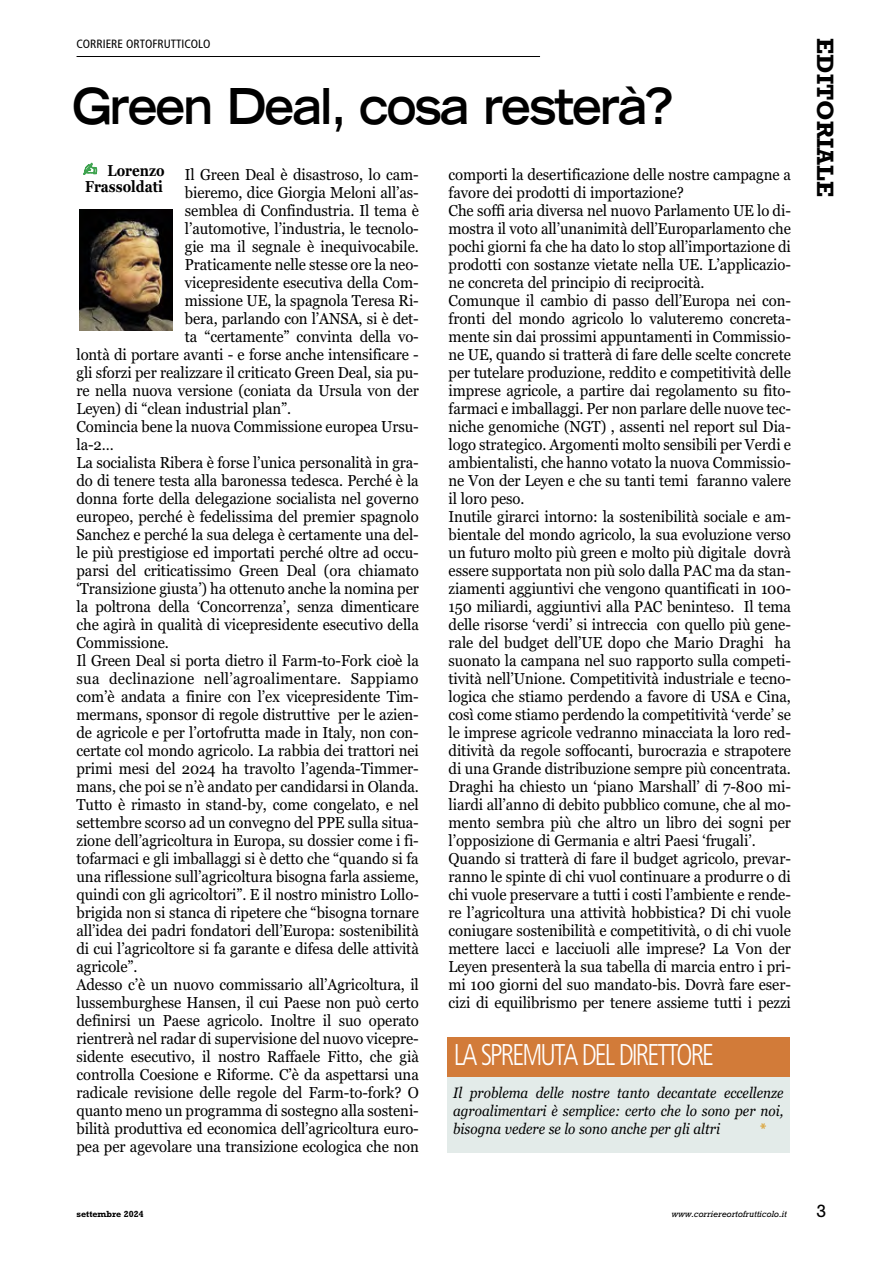
<style>
.page{position:relative;width:893px;height:1263px;background:#fff}
.page>*{position:absolute;margin:0;border:0;box-sizing:border-box;transform-origin:0 0}
.t1{font:700 expanded 49.5px "Trade Gothic LT Std";letter-spacing:-.045em;color:#000;scale:.9 1}
.t2{font:300 condensed 30px "Frutiger LT Std";letter-spacing:-.07em;color:#fff;scale:.9 1}
.t3{font:700 24px "Rockwell Std";color:#000}
.t4{font:18px "Rockwell Std";color:#000}
.t5{font:15.75px/18px "Georgia";letter-spacing:-.005em;color:#000;scale:.94 1}
.t6{font:15.75px "Georgia";letter-spacing:.02em;color:#000;scale:.94 1}
.t7{font:700 15.75px/16.5px "Georgia";color:#000;scale:.85 1}
.t8{font:italic 15px/18px "Georgia";color:#000;text-align:justify;scale:.9 1}
.t9{font:italic 700 15px "Georgia";color:#da9a23;scale:.9 1}
.t10{font:condensed 12px "Frutiger LT Std";color:#000}
.t11{font:italic 9px "Rockwell Std";color:#000}
.t12{font:700 9px "Rockwell Std";color:#000}
.s1{color:#3ea34f}
</style>
<div class="page">
<hr style="left:77px;top:56px;width:463px;height:1px;background:#000">
<img style="left:79px;top:209px;width:94px;height:121px">
<svg style="left:83px;top:162px;width:14px;height:13px"></svg>
<div style="left:447px;top:1068px;width:342px;height:84px;background:#e3ebe9"></div>
<div style="left:447px;top:1037px;width:342px;height:40px;background:#d27b39"></div>
<p class="t10" style="left:77px;top:37px;width:135px">CORRIERE ORTOFRUTTICOLO</p>
<h1 class="t1" style="left:72px;top:74px;width:669px">Green Deal, cosa resterà?</h1>
<p class="t7" style="left:83px;top:161px;width:97px"><span class="s1">✍</span> Lorenzo<br>Frassoldati</p>
<p class="t5" style="left:185px;top:165px;width:251px">Il Green Deal è disastroso, lo cam-</p>
<p class="t5" style="left:185px;top:183px;width:250px">bieremo, dice Giorgia Meloni all’as-</p>
<p class="t5" style="left:185px;top:201px;width:250px">semblea di Confindustria. Il tema è</p>
<p class="t5" style="left:185px;top:219px;width:250px">l’automotive, l’industria, le tecnolo-</p>
<p class="t5" style="left:185px;top:237px;width:250px">gie ma il segnale è inequivocabile.</p>
<p class="t5" style="left:185px;top:255px;width:250px">Praticamente nelle stesse ore la neo-</p>
<p class="t5" style="left:185px;top:273px;width:250px">vicepresidente esecutiva della Com-</p>
<p class="t5" style="left:185px;top:291px;width:250px">missione UE, la spagnola Teresa Ri-</p>
<p class="t5" style="left:185px;top:309px;width:250px">bera, parlando con l’ANSA, si è det-</p>
<p class="t5" style="left:185px;top:327px;width:250px">ta “certamente” convinta della vo-</p>
<p class="t5" style="left:77px;top:345px;width:366px">lontà di portare avanti - e forse anche intensificare -</p>
<p class="t5" style="left:77px;top:363px;width:366px">gli sforzi per realizzare il criticato Green Deal, sia pu-</p>
<p class="t5" style="left:77px;top:381px;width:366px">re nella nuova versione (coniata da Ursula von der</p>
<p class="t5" style="left:77px;top:399px;width:230px">Leyen) di “clean industrial plan”.</p>
<p class="t5" style="left:77px;top:417px;width:366px">Comincia bene la nuova Commissione europea Ursu-</p>
<p class="t5" style="left:77px;top:435px;width:41px">la-2…</p>
<p class="t5" style="left:77px;top:453px;width:366px">La socialista Ribera è forse l’unica personalità in gra-</p>
<p class="t5" style="left:77px;top:471px;width:366px">do di tenere testa alla baronessa tedesca. Perché è la</p>
<p class="t5" style="left:77px;top:489px;width:366px">donna forte della delegazione socialista nel governo</p>
<p class="t5" style="left:77px;top:507px;width:366px">europeo, perché è fedelissima del premier spagnolo</p>
<p class="t5" style="left:77px;top:525px;width:366px">Sanchez e perché la sua delega è certamente una del-</p>
<p class="t5" style="left:77px;top:543px;width:366px">le più prestigiose ed importati perché oltre ad occu-</p>
<p class="t5" style="left:77px;top:561px;width:366px">parsi del criticatissimo Green Deal (ora chiamato</p>
<p class="t5" style="left:77px;top:579px;width:366px">‘Transizione giusta’) ha ottenuto anche la nomina per</p>
<p class="t5" style="left:77px;top:597px;width:366px">la poltrona della ‘Concorrenza’, senza dimenticare</p>
<p class="t5" style="left:77px;top:615px;width:366px">che agirà in qualità di vicepresidente esecutivo della</p>
<p class="t5" style="left:77px;top:633px;width:100px">Commissione.</p>
<p class="t5" style="left:77px;top:651px;width:366px">Il Green Deal si porta dietro il Farm-to-Fork cioè la</p>
<p class="t6" style="left:77px;top:667px;width:365px">sua declinazione nell’agroalimentare. Sappiamo</p>
<p class="t5" style="left:77px;top:687px;width:366px">com’è andata a finire con l’ex vicepresidente Tim-</p>
<p class="t5" style="left:77px;top:705px;width:366px">mermans, sponsor di regole distruttive per le azien-</p>
<p class="t5" style="left:77px;top:723px;width:366px">de agricole e per l’ortofrutta made in Italy, non con-</p>
<p class="t5" style="left:77px;top:741px;width:366px">certate col mondo agricolo. La rabbia dei trattori nei</p>
<p class="t5" style="left:77px;top:759px;width:366px">primi mesi del 2024 ha travolto l’agenda-Timmer-</p>
<p class="t5" style="left:77px;top:777px;width:366px">mans, che poi se n’è andato per candidarsi in Olanda.</p>
<p class="t5" style="left:77px;top:795px;width:366px">Tutto è rimasto in stand-by, come congelato, e nel</p>
<p class="t5" style="left:77px;top:813px;width:366px">settembre scorso ad un convegno del PPE sulla situa-</p>
<p class="t5" style="left:77px;top:831px;width:366px">zione dell’agricoltura in Europa, su dossier come i fi-</p>
<p class="t5" style="left:77px;top:849px;width:366px">tofarmaci e gli imballaggi si è detto che “quando si fa</p>
<p class="t5" style="left:77px;top:867px;width:366px">una riflessione sull’agricoltura bisogna farla assieme,</p>
<p class="t5" style="left:77px;top:885px;width:366px">quindi con gli agricoltori”. E il nostro ministro Lollo-</p>
<p class="t5" style="left:77px;top:903px;width:366px">brigida non si stanca di ripetere che “bisogna tornare</p>
<p class="t5" style="left:77px;top:921px;width:366px">all’idea dei padri fondatori dell’Europa: sostenibilità</p>
<p class="t5" style="left:77px;top:939px;width:366px">di cui l’agricoltore si fa garante e difesa delle attività</p>
<p class="t5" style="left:77px;top:957px;width:66px">agricole”.</p>
<p class="t5" style="left:77px;top:975px;width:366px">Adesso c’è un nuovo commissario all’Agricoltura, il</p>
<p class="t5" style="left:77px;top:993px;width:366px">lussemburghese Hansen, il cui Paese non può certo</p>
<p class="t5" style="left:77px;top:1011px;width:366px">definirsi un Paese agricolo. Inoltre il suo operato</p>
<p class="t5" style="left:77px;top:1029px;width:366px">rientrerà nel radar di supervisione del nuovo vicepre-</p>
<p class="t5" style="left:77px;top:1047px;width:366px">sidente esecutivo, il nostro Raffaele Fitto, che già</p>
<p class="t5" style="left:77px;top:1065px;width:366px">controlla Coesione e Riforme. C’è da aspettarsi una</p>
<p class="t5" style="left:77px;top:1083px;width:366px">radicale revisione delle regole del Farm-to-fork? O</p>
<p class="t5" style="left:77px;top:1101px;width:366px">quanto meno un programma di sostegno alla sosteni-</p>
<p class="t5" style="left:77px;top:1119px;width:366px">bilità produttiva ed economica dell’agricoltura euro-</p>
<p class="t5" style="left:77px;top:1137px;width:366px">pea per agevolare una transizione ecologica che non</p>
<p class="t5" style="left:449px;top:165px;width:366px">comporti la desertificazione delle nostre campagne a favore dei prodotti di importazione?<br>Che soffi aria diversa nel nuovo Parlamento UE lo di&shy;mostra il voto all’unanimità dell’Europarlamento che pochi giorni fa che ha dato lo stop all’importazione di prodotti con sostanze vietate nella UE. L’applicazio&shy;ne concreta del principio di reciprocità.<br>Comunque il cambio di passo dell’Europa nei con&shy;fronti del mondo agricolo lo valuteremo concreta&shy;mente sin dai prossimi appuntamenti in Commissio&shy;ne UE, quando si tratterà di fare delle scelte concrete per tutelare produzione, reddito e competitività delle imprese agricole, a partire dai regolamento su fito&shy;farmaci e imballaggi. Per non parlare delle nuove tec&shy;niche genomiche (NGT) , assenti nel report sul Dia&shy;logo strategico. Argomenti molto sensibili per Verdi e ambientalisti, che hanno votato la nuova Commissio&shy;ne Von der Leyen e che su tanti temi faranno valere il loro peso.<br>Inutile girarci intorno: la sostenibilità sociale e am&shy;bientale del mondo agricolo, la sua evoluzione verso un futuro molto più green e molto più digitale dovrà essere supportata non più solo dalla PAC ma da stan&shy;ziamenti aggiuntivi che vengono quantificati in 100- 150 miliardi, aggiuntivi alla PAC beninteso. Il tema delle risorse ‘verdi’ si intreccia con quello più gene&shy;rale del budget dell’UE dopo che Mario Draghi ha suonato la campana nel suo rapporto sulla competi&shy;tività nell’Unione. Competitività industriale e tecno&shy;logica che stiamo perdendo a favore di USA e Cina, così come stiamo perdendo la competitività ‘verde’ se le imprese agricole vedranno minacciata la loro red&shy;ditività da regole soffocanti, burocrazia e strapotere di una Grande distribuzione sempre più concentrata.<br>Draghi ha chiesto un ‘piano Marshall’ di 7-800 mi&shy;liardi all’anno di debito pubblico comune, che al mo&shy;mento sembra più che altro un libro dei sogni per l’opposizione di Germania e altri Paesi ‘frugali’.<br>Quando si tratterà di fare il budget agricolo, prevar&shy;ranno le spinte di chi vuol continuare a produrre o di chi vuole preservare a tutti i costi l’ambiente e rende&shy;re l’agricoltura una attività hobbistica? Di chi vuole coniugare sostenibilità e competitività, o di chi vuole mettere lacci e lacciuoli alle imprese? La Von der Leyen presenterà la sua tabella di marcia entro i pri&shy;mi 100 giorni del suo mandato-bis. Dovrà fare eser&shy;cizi di equilibrismo per tenere assieme tutti i pezzi</p>
<h2 class="t2" style="left:454px;top:1037px;width:291px">LA SPREMUTA DEL DIRETTORE</h2>
<p class="t8" style="left:453px;top:1083px;width:368px">Il problema delle nostre tanto decantate eccellenze agroalimentari è semplice: certo che lo sono per noi, bisogna vedere se lo sono anche per gli altri</p>
<p class="t9" style="left:759px;top:1118px;width:9px">*</p>
<h3 class="t3" style="left:839px;top:38px;width:160px;rotate:90deg">EDITORIALE</h3>
<p class="t12" style="left:77px;top:1208px;width:69px">settembre 2024</p>
<p class="t11" style="left:671px;top:1208px;width:117px">www.corriereortofrutticolo.it</p>
<p class="t4" style="left:816px;top:1200px;width:11px">3</p>
</div>
